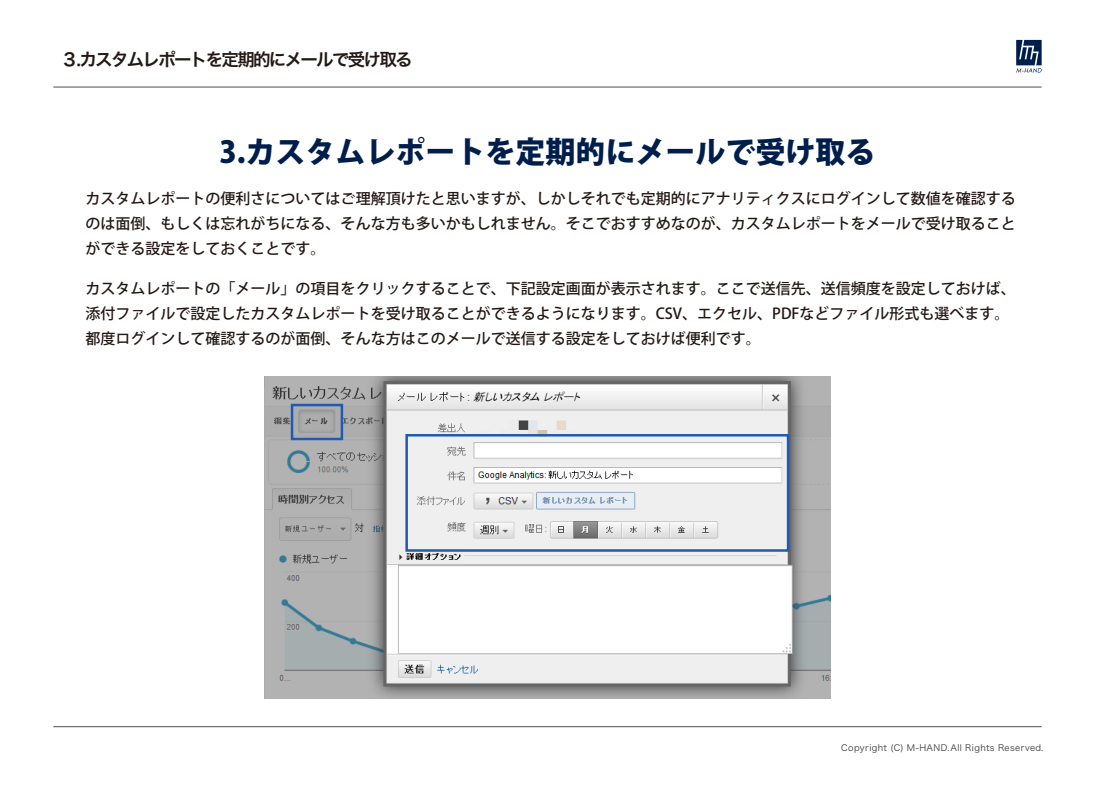
<style>
.page{position:relative;width:1095px;height:787px;background:#fff}
.page>*{position:absolute;margin:0;border:0;box-sizing:border-box;transform-origin:0 0}
.t1{font:800 30px "Koz Go Pro";color:#001e4c}
.t2{font:17.5px "Hira Kaku Pro W6";letter-spacing:-.1em;color:#231815}
.t3{font:500 15px/25px "Koz Go Pr 6 N";color:#231815;text-align:justify}
.t4{font:8.75px "Hira Kaku Pro W3";letter-spacing:.045em;color:#3e3a39}
</style>
<div class="page">
<hr style="left:53px;top:86px;width:989px;height:2px;background:#717071">
<hr style="left:53px;top:726px;width:989px;height:1px;background:#717071">
<svg style="left:1016px;top:40px;width:26px;height:32px"></svg>
<img style="left:265px;top:376px;width:565px;height:322px">
<div style="left:291px;top:404px;width:52px;height:36px;border:2px solid #1e5ab6"></div>
<div style="left:405px;top:434px;width:384px;height:117px;border:2px solid #1e5ab6"></div>
<p class="t2" style="left:61px;top:45px;width:353px">３.カスタムレポートを定期的にメールで受け取る</p>
<h1 class="t1" style="left:219px;top:132px;width:658px">3.カスタムレポートを定期的にメールで受け取る</h1>
<p class="t3" style="left:86px;top:186px;width:932px">カスタムレポートの便利さについてはご理解頂けたと思いますが、しかしそれでも定期的にアナリティクスにログインして数値を確認するのは面倒、もしくは忘れがちになる、そんな方も多いかもしれません。そこでおすすめなのが、カスタムレポートをメールで受け取ることができる設定をしておくことです。</p>
<p class="t3" style="left:86px;top:276px;width:932px;text-align:left">カスタムレポートの「メール」の項目をクリックすることで、下記設定画面が表示されます。ここで送信先、送信頻度を設定しておけば、添付ファイルで設定したカスタムレポートを受け取ることができるようになります。CSV、エクセル、PDFなどファイル形式も選べます。都度ログインして確認するのが面倒、そんな方はこのメールで送信する設定をしておけば便利です。</p>
<p class="t4" style="left:841px;top:741px;width:203px">Copyright (C) M-HAND.All Rights Reserved.</p>
</div>
